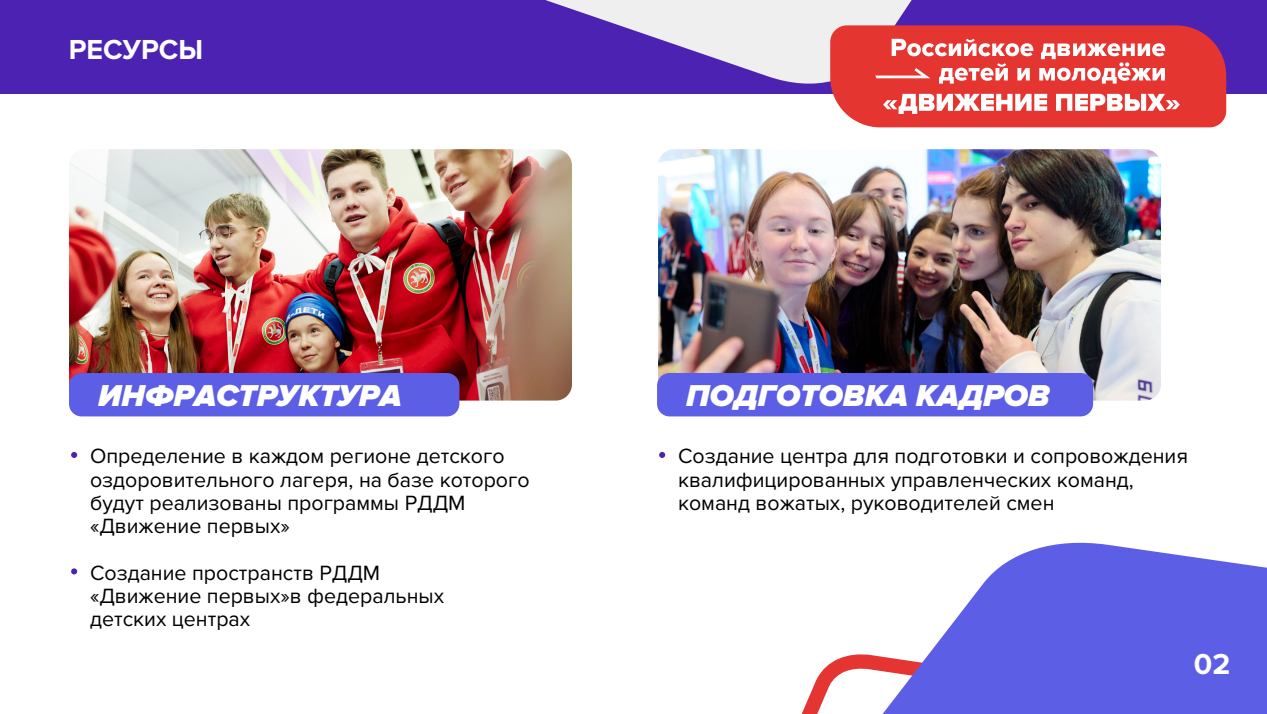
<style>
.page{position:relative;width:1267px;height:714px;background:#fff}
.page>*{position:absolute;margin:0;border:0;box-sizing:border-box;transform-origin:0 0}
.t1{font:italic 900 31.35px "Proxima Nova";color:#fff}
.t2{font:700 29.85px "Proxima Nova";color:#fff}
.t3{font:700 28.5px "Proxima Nova";color:#fff}
.t4{font:21.3px/23.2px "Proxima Nova";color:#000}
</style>
<div class="page">
<img style="left:658px;top:149px;width:503px;height:251px">
<img style="left:69px;top:149px;width:503px;height:251px">
<svg style="left:802px;top:654px;width:79px;height:59px"></svg>
<svg style="left:881px;top:542px;width:386px;height:171px;fill:#5c5ee5"></svg>
<div style="left:0;top:0;width:1267px;height:94px;background:#4c22b2"></div>
<svg style="left:830px;top:25px;width:396px;height:102px;background:#df3a3b"></svg>
<svg style="left:546px;top:0;width:487px;height:84px"></svg>
<svg style="left:1039px;top:43px;width:126px;height:41px;background:#ee8785"></svg>
<svg style="left:883px;top:94px;width:164px;height:20px"></svg>
<svg style="left:1056px;top:94px;width:124px;height:17px"></svg>
<div style="left:69px;top:373px;width:390px;height:43px;background:#5c5ee5;border-radius:13px"></div>
<svg style="left:71px;top:451px;width:6px;height:6px"></svg>
<svg style="left:71px;top:568px;width:6px;height:6px"></svg>
<div style="left:657px;top:373px;width:436px;height:43px;background:#5c5ee5;border-radius:13px"></div>
<svg style="left:659px;top:451px;width:6px;height:6px"></svg>
<h3 class="t3" style="left:69px;top:33px;width:136px">РЕСУРСЫ</h3>
<h1 class="t1" style="left:98px;top:377px;width:305px">ИНФРАСТРУКТУРА</h1>
<p class="t4" style="left:90px;top:444px;width:441px">Определение в каждом регионе детского оздоровительного лагеря, на базе которого будут реализованы программы РДДМ «Движение первых»</p>
<p class="t4" style="left:90px;top:561px;width:356px">Создание пространств РДДМ «Движение первых»в федеральных детских центрах</p>
<h1 class="t1" style="left:686px;top:377px;width:365px">ПОДГОТОВКА КАДРОВ</h1>
<p class="t4" style="left:678px;top:444px;width:511px">Создание центра для подготовки и сопровождения квалифицированных управленческих команд, команд вожатых, руководителей смен</p>
<h2 class="t2" style="left:1194px;top:646px;width:38px">02</h2>
</div>
